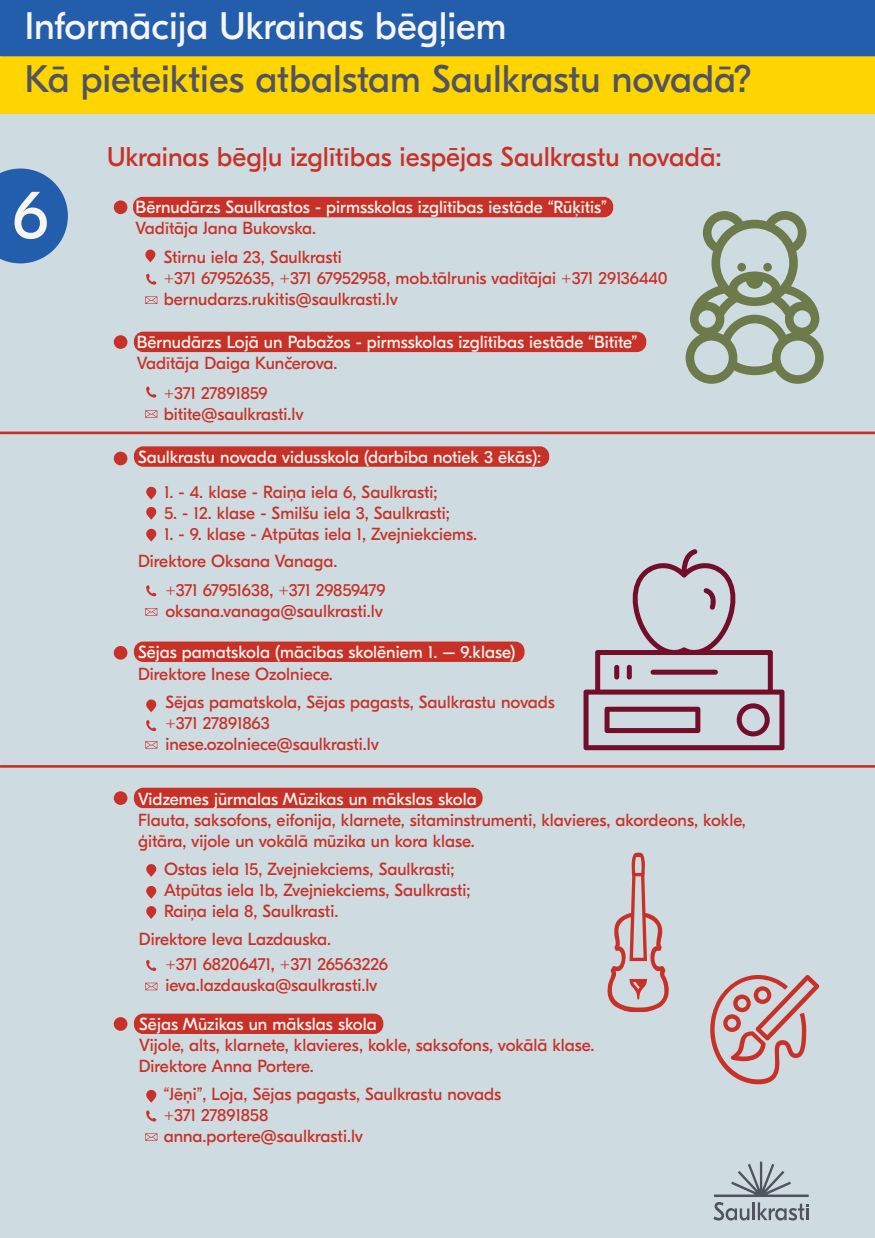
<style>
.page{position:relative;width:875px;height:1238px;background:#fff}
.page>*{position:absolute;margin:0;border:0;box-sizing:border-box;transform-origin:0 0}
.t1{font:67.99px "GT Eesti Pro Display";color:#f6f5f1}
.t2{font:38.32px "GT Eesti Pro Display";color:#515460}
.t3{font:38.32px "GT Eesti Pro Display";color:#f6f5f1}
.t4{font:27.04px "GT Eesti Pro Display";color:#c83127}
.t5{font:17.5px/21px "GT Eesti Pro Display";color:#c83127}
.t6{font:17.5px "GT Eesti Pro Display";color:#f6f5f1}
</style>
<div class="page">
<div style="left:0;top:113px;width:875px;height:1125px;background:#cedbe0"></div>
<div style="left:0;top:0;width:875px;height:113px;background:#fed401"></div>
<svg style="left:0;top:168px;width:68px;height:95px;background:#3e72b4"></svg>
<svg style="left:713px;top:1161px;width:96px;height:59px;background:#afbac1"></svg>
<div style="left:0;top:0;width:875px;height:56px;background:#235eac"></div>
<div style="left:114px;top:200px;width:13px;height:14px;background:#c83127;border-radius:50%"></div>
<div style="left:114px;top:335px;width:13px;height:14px;background:#c83127;border-radius:50%"></div>
<div style="left:114px;top:451px;width:13px;height:14px;background:#c83127;border-radius:50%"></div>
<div style="left:114px;top:646px;width:13px;height:13px;background:#c83127;border-radius:50%"></div>
<div style="left:114px;top:791px;width:13px;height:14px;background:#c83127;border-radius:50%"></div>
<div style="left:114px;top:1017px;width:13px;height:13px;background:#c83127;border-radius:50%"></div>
<svg style="left:145px;top:249px;width:10px;height:13px"></svg>
<svg style="left:146px;top:487px;width:10px;height:12px"></svg>
<svg style="left:146px;top:507px;width:10px;height:13px"></svg>
<svg style="left:146px;top:529px;width:10px;height:12px"></svg>
<svg style="left:146px;top:274px;width:10px;height:11px"></svg>
<svg style="left:145px;top:296px;width:12px;height:8px"></svg>
<svg style="left:146px;top:699px;width:10px;height:13px"></svg>
<svg style="left:146px;top:864px;width:10px;height:13px"></svg>
<svg style="left:146px;top:886px;width:10px;height:12px"></svg>
<svg style="left:146px;top:906px;width:10px;height:13px"></svg>
<svg style="left:146px;top:720px;width:10px;height:11px"></svg>
<svg style="left:145px;top:741px;width:12px;height:7px"></svg>
<svg style="left:146px;top:1089px;width:10px;height:13px"></svg>
<svg style="left:146px;top:1110px;width:10px;height:11px"></svg>
<svg style="left:145px;top:1133px;width:12px;height:7px"></svg>
<svg style="left:146px;top:960px;width:10px;height:11px"></svg>
<svg style="left:145px;top:982px;width:12px;height:8px"></svg>
<svg style="left:146px;top:386px;width:10px;height:11px"></svg>
<svg style="left:145px;top:410px;width:12px;height:8px"></svg>
<svg style="left:146px;top:585px;width:10px;height:11px"></svg>
<svg style="left:145px;top:608px;width:12px;height:7px"></svg>
<div style="left:133px;top:197px;width:480px;height:20px;background:#c83127;border-radius:9px"></div>
<div style="left:134px;top:332px;width:512px;height:20px;background:#c83127;border-radius:9px"></div>
<div style="left:134px;top:446px;width:415px;height:21px;background:#c83127;border-radius:9px"></div>
<div style="left:134px;top:641px;width:391px;height:21px;background:#c83127;border-radius:9px"></div>
<div style="left:134px;top:787px;width:349px;height:21px;background:#c83127;border-radius:9px"></div>
<div style="left:134px;top:1013px;width:249px;height:21px;background:#c83127;border-radius:9px"></div>
<svg style="left:686px;top:211px;width:138px;height:173px;background:#a8b5a6"></svg>
<svg style="left:584px;top:549px;width:200px;height:201px;background:#bdb7c0"></svg>
<div style="left:614px;top:665px;width:5px;height:14px;background:#720e2a;border-radius:3px"></div>
<div style="left:627px;top:665px;width:5px;height:14px;background:#720e2a;border-radius:3px"></div>
<div style="left:651px;top:669px;width:67px;height:5px;background:#720e2a;border-radius:3px"></div>
<svg style="left:607px;top:852px;width:63px;height:160px;background:#ccb7b9"></svg>
<svg style="left:710px;top:975px;width:109px;height:109px;background:#ccafb0"></svg>
<hr style="left:0;top:431px;width:875px;height:3px;background:#c83127">
<hr style="left:0;top:765px;width:875px;height:2px;background:#c83127">
<h2 class="t3" style="left:25px;top:5px;width:483px">Informācija Ukrainas bēgļiem</h2>
<h2 class="t2" style="left:25px;top:58px;width:729px">Kā pieteikties atbalstam Saulkrastu novadā?</h2>
<h1 class="t1" style="left:12px;top:178px;width:37px">6</h1>
<h3 class="t4" style="left:107px;top:142px;width:616px">Ukrainas bēgļu izglītības iespējas Saulkrastu novadā:</h3>
<p class="t6" style="left:136px;top:197px;width:473px">Bērnudārzs Saulkrastos - pirmsskolas izglītības iestāde “Rūķītis”</p>
<p class="t5" style="left:136px;top:218px;width:182px">Vadītāja Jana Bukovska.</p>
<p class="t5" style="left:164px;top:247px;width:505px">Stirnu iela 23, Saulkrasti<br>+371 67952635, +371 67952958, mob.tālrunis vadītājai +371 29136440 bernudarzs.rukitis@saulkrasti.lv</p>
<p class="t6" style="left:137px;top:332px;width:502px">Bērnudārzs Lojā un Pabažos - pirmsskolas izglītības iestāde “Bitīte”</p>
<p class="t5" style="left:137px;top:353px;width:202px">Vadītāja Daiga Kunčerova.</p>
<p class="t5" style="left:164px;top:383px;width:141px">+371 27891859 bitite@saulkrasti.lv</p>
<p class="t6" style="left:138px;top:447px;width:405px">Saulkrastu novada vidusskola (darbība notiek 3 ēkās):</p>
<p class="t5" style="left:164px;top:481px;width:275px">1. - 4. klase - Raiņa iela 6, Saulkrasti;</p>
<p class="t5" style="left:164px;top:502px;width:287px">5. - 12. klase - Smilšu iela 3, Saulkrasti;</p>
<p class="t5" style="left:138px;top:520px;width:341px;line-height:27px;text-indent:26px">1. - 9. klase - Atpūtas iela 1, Zvejniekciems.<br>Direktore Oksana Vanaga.</p>
<p class="t5" style="left:165px;top:580px;width:222px">+371 67951638, +371 29859479 oksana.vanaga@saulkrasti.lv</p>
<p class="t6" style="left:138px;top:643px;width:379px">Sējas pamatskola (mācības skolēniem 1. – 9.klase)</p>
<p class="t5" style="left:138px;top:663px;width:196px">Direktore Inese Ozolniece.</p>
<p class="t5" style="left:165px;top:691px;width:391px">Sējas pamatskola, Sējas pagasts, Saulkrastu novads +371 27891863<br>inese.ozolniece@saulkrasti.lv</p>
<p class="t6" style="left:138px;top:789px;width:340px">Vidzemes jūrmalas Mūzikas un mākslas skola</p>
<p class="t5" style="left:138px;top:809px;width:609px">Flauta, saksofons, eifonija, klarnete, sitaminstrumenti, klavieres, akordeons, kokle, ģitāra, vijole un vokālā mūzika un kora klase.</p>
<p class="t5" style="left:164px;top:859px;width:308px">Ostas iela 15, Zvejniekciems, Saulkrasti;<br>Atpūtas iela 1b, Zvejniekciems, Saulkrasti;<br>Raiņa iela 8, Saulkrasti.</p>
<p class="t5" style="left:165px;top:926px;width:224px;line-height:25.3px;text-indent:-27px">Direktore Ieva Lazdauska.<br>+371 68206471, +371 26563226</p>
<p class="t5" style="left:165px;top:974px;width:214px">ieva.lazdauska@saulkrasti.lv</p>
<p class="t6" style="left:139px;top:1014px;width:239px">Sējas Mūzikas un mākslas skola</p>
<p class="t5" style="left:139px;top:1034px;width:457px;line-height:21.7px">Vijole, alts, klarnete, klavieres, kokle, saksofons, vokālā klase.<br>Direktore Anna Portere.</p>
<p class="t5" style="left:164px;top:1084px;width:339px">“Jēņi”, Loja, Sējas pagasts, Saulkrastu novads +371 27891858<br>anna.portere@saulkrasti.lv</p>
</div>
